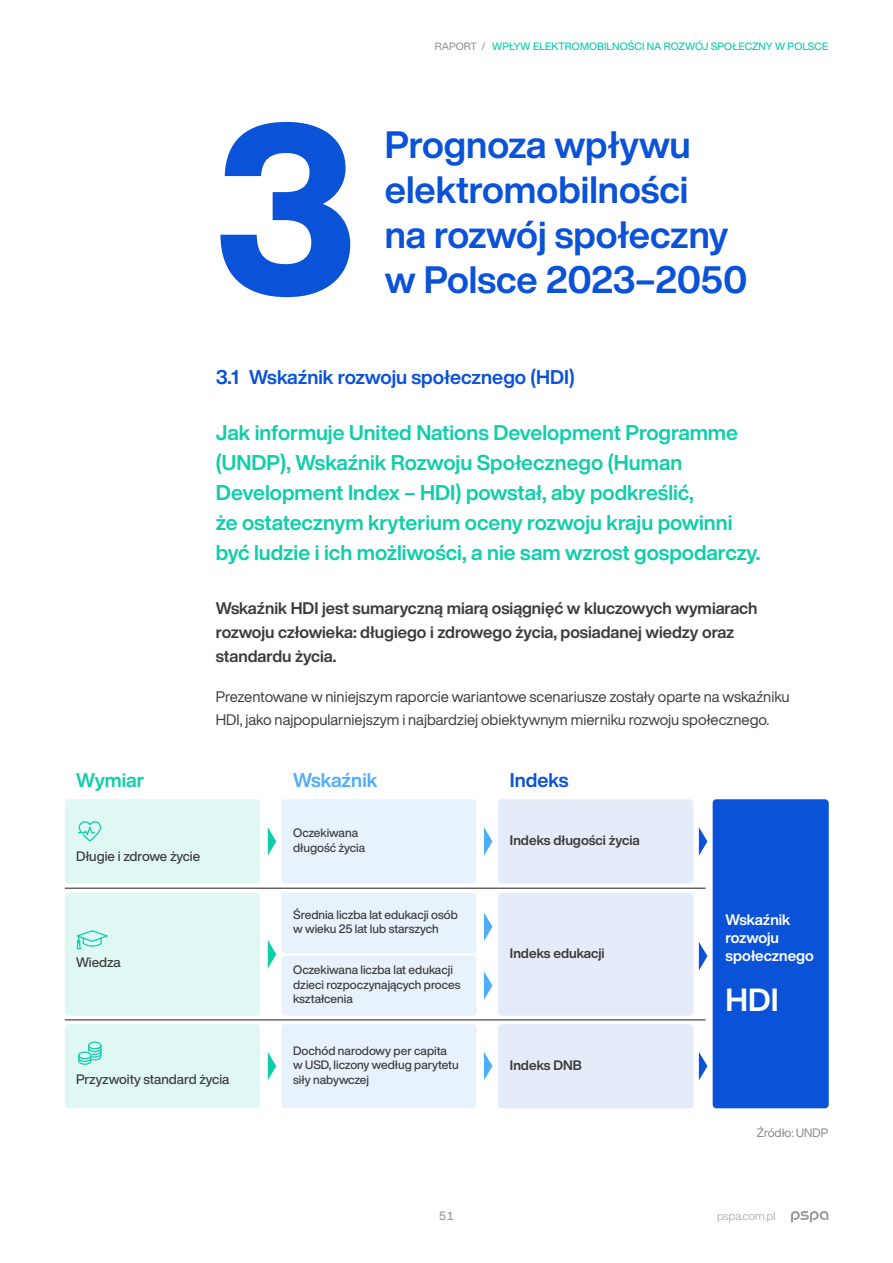
<style>
.page{position:relative;width:893px;height:1263px;background:#fff}
.page>*{position:absolute;margin:0;border:0;box-sizing:border-box;transform-origin:0 0}
.t1{font:800 235.5px "Helvetica Now Display";color:#0a52d7;scale:.95 1}
.t2{font:700 37.5px/45px "Helvetica Now Display";color:#0a52d7}
.t3{font:700 31.5px "Helvetica Now Display";color:#fff}
.t4{font:700 21px/30px "Helvetica Now Display";color:#11ceaa}
.t5{font:700 19.5px "Helvetica Now Display";color:#0a52d7}
.t6{font:700 19.5px "Helvetica Now Display";color:#4faefc}
.t7{font:700 19.5px "Helvetica Now Display";color:#11ceaa}
.t8{font:700 16.5px/24px "Helvetica Now Display";color:#3c3c3b}
.t9{font:15px/22.5px "Helvetica Now Display";color:#3c3c3b}
.t10{font:700 15px/18px "Helvetica Now Display";color:#fff}
.t11{font:500 13.5px "Helvetica Now Display";letter-spacing:-.005em;color:#3c3c3b}
.t12{font:700 13.5px "Helvetica Now Display";color:#3c3c3b}
.t13{font:500 12px/14.4px "Helvetica Now Display";color:#3c3c3b}
.t14{font:12px "Helvetica Now Display";color:#868686}
.t15{font:500 12px "Helvetica Now Display";color:#9c9b9b}
.t16{font:300 11.25px "Helvetica Now Display";letter-spacing:.01em;color:#9c9b9b}
.t17{font:500 10.5px "Helvetica Now Display";letter-spacing:.01em;color:#11ceaa}
.s1{color:#9c9b9b}
</style>
<div class="page">
<div style="left:713px;top:799px;width:116px;height:309px;background:#0a52d7;border-radius:4px"></div>
<div style="left:65px;top:799px;width:195px;height:84px;background:#e0f8f4;border-radius:4px"></div>
<div style="left:498px;top:799px;width:195px;height:84px;background:#e4ecfa;border-radius:4px"></div>
<div style="left:498px;top:1024px;width:195px;height:84px;background:#e4ecfa;border-radius:4px"></div>
<div style="left:65px;top:1024px;width:195px;height:84px;background:#e0f8f4;border-radius:4px"></div>
<div style="left:498px;top:893px;width:195px;height:123px;background:#e4ecfa;border-radius:4px"></div>
<div style="left:65px;top:893px;width:195px;height:123px;background:#e0f8f4;border-radius:4px"></div>
<div style="left:281px;top:799px;width:196px;height:84px;background:#e7f2fc;border-radius:4px"></div>
<div style="left:281px;top:1024px;width:196px;height:84px;background:#e7f2fc;border-radius:4px"></div>
<div style="left:281px;top:893px;width:196px;height:60px;background:#e7f2fc;border-radius:4px"></div>
<div style="left:281px;top:955px;width:196px;height:61px;background:#e7f2fc;border-radius:4px"></div>
<svg style="left:78px;top:821px;width:24px;height:21px"></svg>
<svg style="left:76px;top:930px;width:32px;height:20px"></svg>
<svg style="left:78px;top:1041px;width:24px;height:24px"></svg>
<hr style="left:65px;top:888px;width:641px;height:1px;background:#1d1d1d">
<hr style="left:65px;top:1019px;width:641px;height:1px;background:#1d1d1d">
<svg style="left:268px;top:827px;width:8px;height:28px"></svg>
<svg style="left:268px;top:940px;width:8px;height:28px"></svg>
<svg style="left:268px;top:1052px;width:8px;height:28px"></svg>
<svg style="left:484px;top:827px;width:8px;height:29px"></svg>
<svg style="left:484px;top:913px;width:8px;height:28px"></svg>
<svg style="left:484px;top:971px;width:8px;height:29px"></svg>
<svg style="left:484px;top:1052px;width:8px;height:28px"></svg>
<svg style="left:699px;top:827px;width:8px;height:29px"></svg>
<svg style="left:699px;top:942px;width:8px;height:28px"></svg>
<svg style="left:699px;top:1052px;width:8px;height:28px"></svg>
<svg style="left:791px;top:1211px;width:37px;height:11px"></svg>
<p class="t17" style="left:435px;top:40px;width:395px"><span class="s1">RAPORT /</span> WPŁYW ELEKTROMOBILNOŚCI NA ROZWÓJ SPOŁECZNY W POLSCE</p>
<h1 class="t1" style="left:213px;top:46px;width:152px">3</h1>
<h2 class="t2" style="left:385px;top:122px;width:364px">Prognoza wpływu elektromobilności<br>na rozwój społeczny w Polsce 2023–2050</h2>
<p class="t5" style="left:216px;top:364px;width:360px">3.1 Wskaźnik rozwoju społecznego (HDI)</p>
<p class="t4" style="left:216px;top:418px;width:546px">Jak informuje United Nations Development Programme (UNDP), Wskaźnik Rozwoju Społecznego (Human Development Index – HDI) powstał, aby podkreślić,<br>że ostatecznym kryterium oceny rozwoju kraju powinni być ludzie i ich możliwości, a nie sam wzrost gospodarczy.</p>
<p class="t8" style="left:216px;top:596px;width:543px">Wskaźnik HDI jest sumaryczną miarą osiągnięć w kluczowych wymiarach rozwoju człowieka: długiego i zdrowego życia, posiadanej wiedzy oraz standardu życia.</p>
<p class="t9" style="left:216px;top:685px;width:575px">Prezentowane w niniejszym raporcie wariantowe scenariusze zostały oparte na wskaźniku<br>HDI, jako najpopularniejszym i najbardziej obiektywnym mierniku rozwoju społecznego.</p>
<p class="t7" style="left:76px;top:767px;width:70px">Wymiar</p>
<p class="t6" style="left:293px;top:767px;width:86px">Wskaźnik</p>
<p class="t5" style="left:510px;top:767px;width:60px">Indeks</p>
<p class="t11" style="left:76px;top:846px;width:126px">Długie i zdrowe życie</p>
<p class="t11" style="left:76px;top:953px;width:46px">Wiedza</p>
<p class="t11" style="left:76px;top:1070px;width:155px">Przyzwoity standard życia</p>
<p class="t13" style="left:293px;top:826px;width:74px">Oczekiwana długość życia</p>
<p class="t13" style="left:293px;top:907px;width:166px">Średnia liczba lat edukacji osób w wieku 25 lat lub starszych</p>
<p class="t13" style="left:293px;top:963px;width:169px">Oczekiwana liczba lat edukacji dzieci rozpoczynających proces kształcenia</p>
<p class="t13" style="left:293px;top:1043px;width:167px">Dochód narodowy per capita w USD, liczony według parytetu siły nabywczej</p>
<p class="t12" style="left:510px;top:831px;width:131px">Indeks długości życia</p>
<p class="t12" style="left:510px;top:944px;width:96px">Indeks edukacji</p>
<p class="t12" style="left:510px;top:1055px;width:73px">Indeks DNB</p>
<p class="t10" style="left:726px;top:911px;width:90px">Wskaźnik rozwoju społecznego</p>
<h3 class="t3" style="left:726px;top:978px;width:55px">HDI</h3>
<p class="t14" style="left:757px;top:1124px;width:73px">Źródło: UNDP</p>
<p class="t15" style="left:439px;top:1207px;width:17px">51</p>
<p class="t16" style="left:717px;top:1209px;width:60px">pspa.com.pl</p>
</div>
